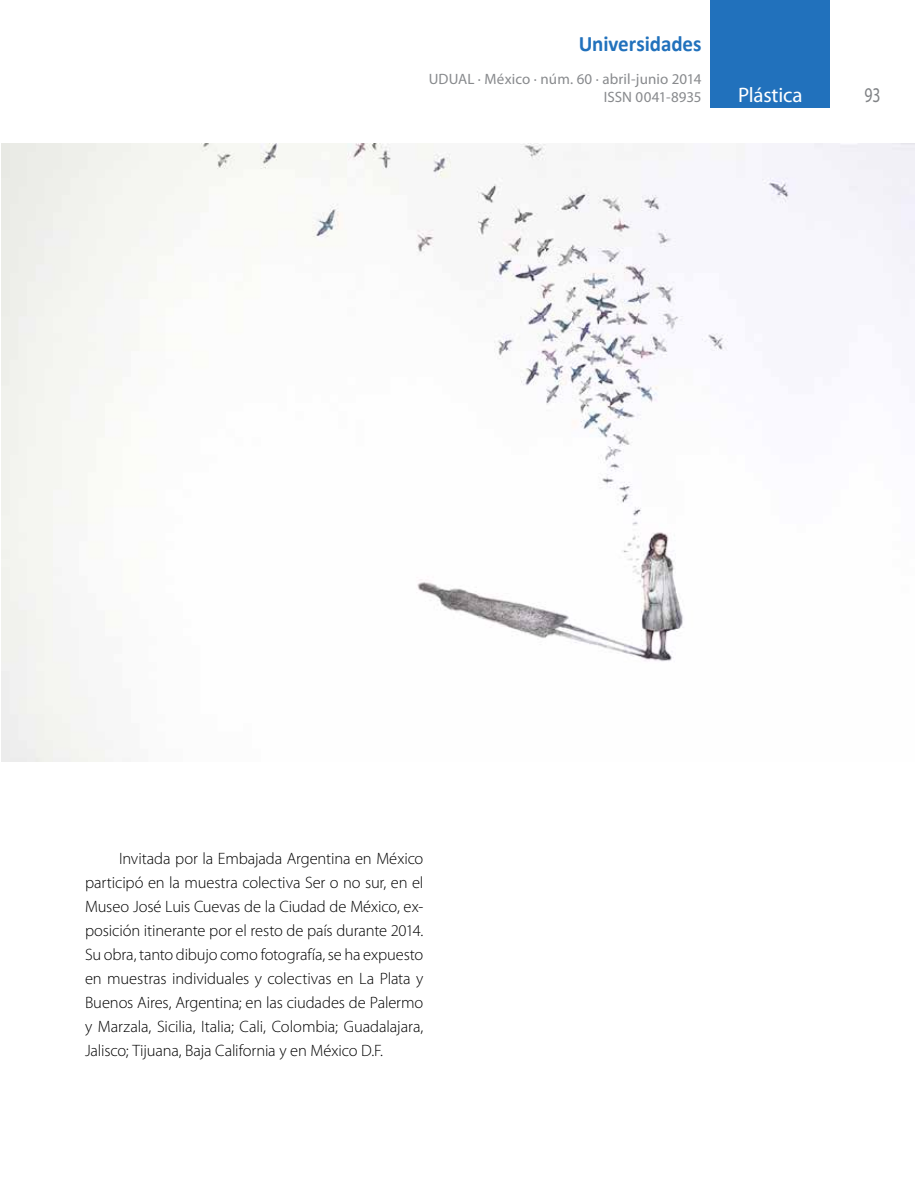
<style>
.page{position:relative;width:915px;height:1191px;background:#fff}
.page>*{position:absolute;margin:0;border:0;box-sizing:border-box;transform-origin:0 0}
.t1{font:700 22.05px "Calibri";letter-spacing:-.005em;color:#2171bc;scale:.95 1}
.t2{font:21px "Myriad Pro";letter-spacing:-.01em;color:#fff}
.t3{font:21px "Myriad Pro";color:#808285;scale:.75 1}
.t4{font:300 16.5px/24px "Myriad Pro";letter-spacing:-.01em;color:#000;text-align:justify}
.t5{font:15px/18px "Myriad Pro";letter-spacing:.005em;color:#888a8d;text-align:right}
</style>
<div class="page">
<div style="left:710px;top:0;width:119px;height:108px;background:#2171bc"></div>
<img style="left:2px;top:144px;width:912px;height:617px">
<h1 class="t1" style="left:578px;top:29px;width:131px">Universidades</h1>
<p class="t5" style="left:428px;top:70px;width:274px">UDUAL · México · núm. 60 · abril-junio 2014<br>ISSN 0041-8935</p>
<p class="t2" style="left:737px;top:82px;width:66px">Plástica</p>
<p class="t3" style="left:864px;top:82px;width:23px">93</p>
<p class="t4" style="left:85px;top:846px;width:340px;text-indent:34px">Invitada por la Embajada Argentina en México participó en la muestra colectiva Ser o no sur, en el Museo José Luis Cuevas de la Ciudad de México, ex&shy;posición itinerante por el resto de país durante 2014.<br>Su obra, tanto dibujo como fotografía, se ha expuesto en muestras individuales y colectivas en La Plata y Buenos Aires, Argentina; en las ciudades de Palermo y Marzala, Sicilia, Italia; Cali, Colombia; Guadalajara, Jalisco; Tijuana, Baja California y en México D.F.</p>
</div>
